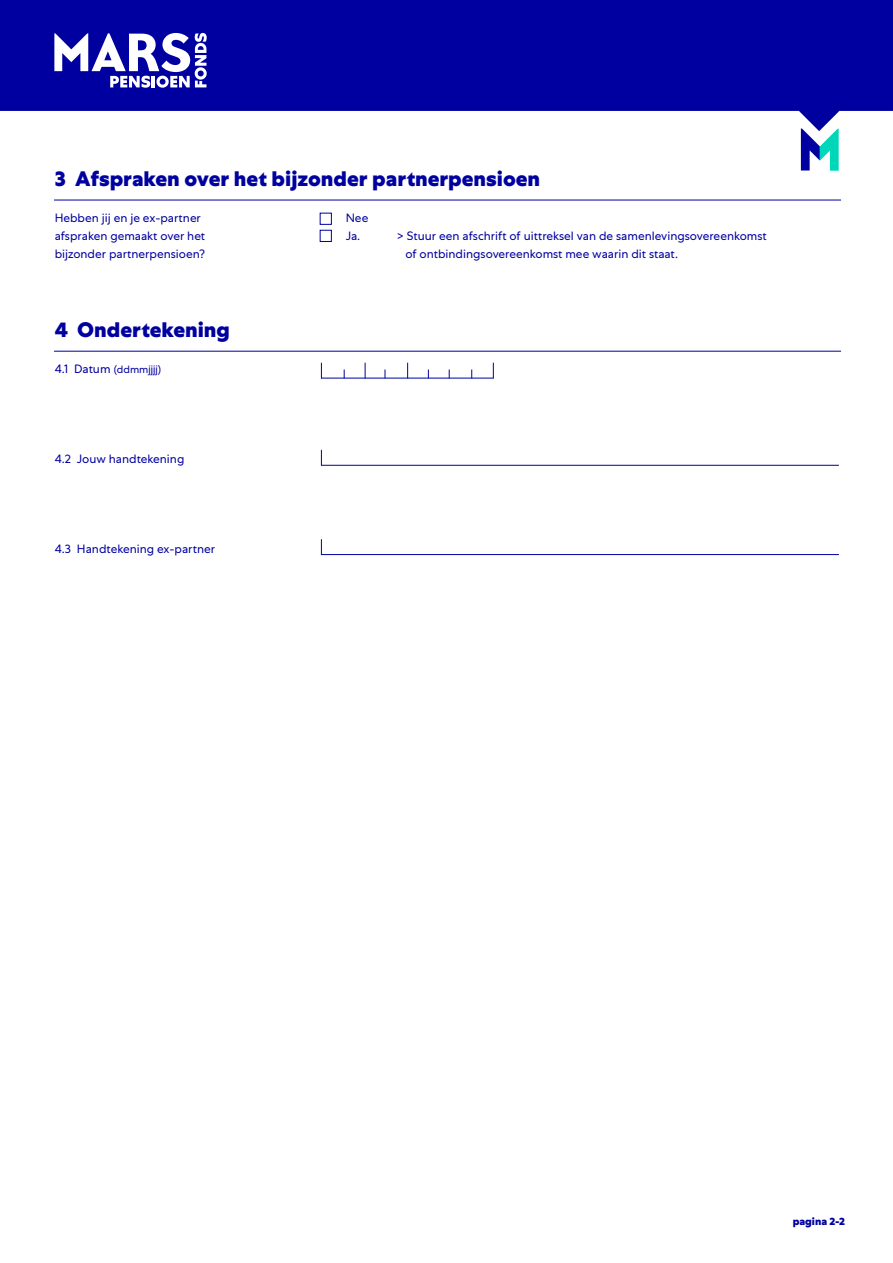
<style>
.page{position:relative;width:893px;height:1263px;background:#fff}
.page>*{position:absolute;margin:0;border:0;box-sizing:border-box;transform-origin:0 0}
.t1{font:800 21px "Mars Centra";color:#0000a0}
.t2{font:12px "Mars Centra";color:#0000a0}
.t3{font:800 10.5px "Mars Centra";color:#0000a0}
.s1{font-size:10.5px}
.s2{font-family:"Arial";font-size:10.5px}
</style>
<div class="page">
<hr style="left:54px;top:200px;width:787px;height:1px;background:#0000a0">
<div style="left:320px;top:213px;width:12px;height:12px;border:1px solid #0000a0"></div>
<div style="left:320px;top:230px;width:12px;height:12px;border:1px solid #0000a0"></div>
<hr style="left:54px;top:351px;width:787px;height:1px;background:#0000a0">
<hr style="left:321px;top:554px;width:518px;height:1px;background:#0000a0">
<svg style="left:321px;top:539px;width:1px;height:15px"></svg>
<hr style="left:321px;top:465px;width:518px;height:1px;background:#0000a0">
<svg style="left:321px;top:450px;width:1px;height:16px"></svg>
<hr style="left:321px;top:378px;width:173px;height:1px;background:#0000a0">
<svg style="left:321px;top:363px;width:1px;height:15px"></svg>
<svg style="left:493px;top:363px;width:1px;height:15px"></svg>
<svg style="left:407px;top:363px;width:1px;height:15px"></svg>
<svg style="left:365px;top:363px;width:1px;height:15px"></svg>
<svg style="left:0;top:0;width:893px;height:131px;fill:#0000a0"></svg>
<svg style="left:801px;top:128px;width:38px;height:43px"></svg>
<svg style="left:43px;top:33px;width:181px;height:73px"></svg>
<h1 class="t1" style="left:55px;top:166px;width:487px">3 Afspraken over het bijzonder partnerpensioen</h1>
<p class="t2" style="left:55px;top:211px;width:148px">Hebben jij en je ex-partner</p>
<p class="t2" style="left:346px;top:211px;width:24px">Nee</p>
<p class="t2" style="left:55px;top:229px;width:152px">afspraken gemaakt over het</p>
<p class="t2" style="left:346px;top:229px;width:16px">Ja.</p>
<p class="t2" style="left:397px;top:229px;width:372px">&gt; Stuur een afschrift of uittreksel van de samenlevingsovereenkomst</p>
<p class="t2" style="left:55px;top:247px;width:152px">bijzonder partnerpensioen?</p>
<p class="t2" style="left:405px;top:247px;width:274px">of ontbindingsovereenkomst mee waarin dit staat.</p>
<h1 class="t1" style="left:55px;top:317px;width:177px">4 Ondertekening</h1>
<p class="t2" style="left:55px;top:362px;width:108px">4.1 Datum <span class="s1">(ddmm</span><span class="s2">jjjj</span><span class="s1">)</span></p>
<p class="t2" style="left:55px;top:452px;width:131px">4.2 Jouw handtekening</p>
<p class="t2" style="left:55px;top:542px;width:162px">4.3 Handtekening ex-partner</p>
<p class="t3" style="left:793px;top:1215px;width:54px">pagina 2-2</p>
</div>
